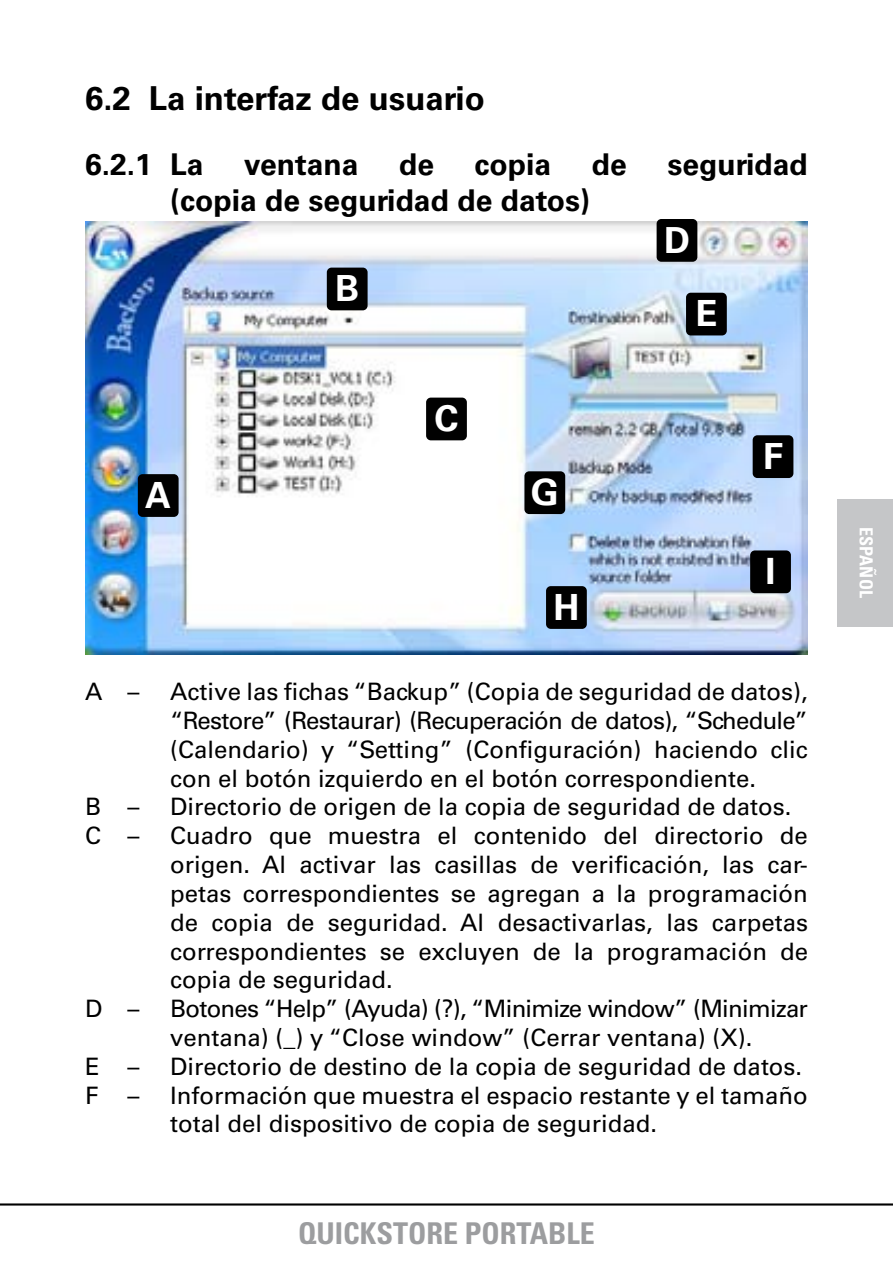
<style>
.page{position:relative;width:893px;height:1263px;background:#fff}
.page>*{position:absolute;margin:0;border:0;box-sizing:border-box;transform-origin:0 0}
.t1{font:700 36px "Univers";color:#fff}
.t2{font:700 33px "Univers";color:#000}
.t3{font:700 30px "Univers";color:#000}
.t4{font:700 condensed 30px "Univers";color:#9c9d9f}
.t5{font:24px/28.8px "Univers";color:#000;text-align:justify}
.t6{font:24px/28.8px "Univers";letter-spacing:-.03em;color:#000}
.t7{font:700 condensed 18px "Univers";color:#fff}
</style>
<div class="page">
<hr style="left:0;top:1203px;width:893px;height:2px;background:#000">
<img style="left:85px;top:221px;width:723px;height:434px">
<div style="left:837px;top:499px;width:56px;height:127px;background:#c5c6c8"></div>
<div style="left:657px;top:219px;width:40px;height:43px;background:#000;border-radius:5px"></div>
<div style="left:686px;top:293px;width:41px;height:42px;background:#000;border-radius:5px"></div>
<div style="left:753px;top:435px;width:40px;height:43px;background:#000;border-radius:5px"></div>
<div style="left:524px;top:471px;width:41px;height:43px;background:#000;border-radius:5px"></div>
<div style="left:546px;top:586px;width:41px;height:43px;background:#000;border-radius:5px"></div>
<div style="left:750px;top:550px;width:41px;height:43px;background:#000;border-radius:5px"></div>
<div style="left:138px;top:474px;width:41px;height:43px;background:#010101;border-radius:5px"></div>
<div style="left:327px;top:268px;width:41px;height:42px;background:#010101;border-radius:5px"></div>
<div style="left:426px;top:398px;width:41px;height:42px;background:#010101;border-radius:5px"></div>
<h2 class="t2" style="left:85px;top:79px;width:401px">6.2 La interfaz de usuario</h2>
<p class="t3" style="left:85px;top:146px;width:120px">6.2.1 La</p>
<p class="t3" style="left:244px;top:146px;width:116px">ventana</p>
<p class="t3" style="left:399px;top:146px;width:37px">de</p>
<p class="t3" style="left:475px;top:146px;width:78px">copia</p>
<p class="t3" style="left:592px;top:146px;width:37px">de</p>
<p class="t3" style="left:667px;top:146px;width:142px">seguridad</p>
<p class="t3" style="left:170px;top:182px;width:421px">(copia de seguridad de datos)</p>
<h1 class="t1" style="left:145px;top:474px;width:27px">A</h1>
<h1 class="t1" style="left:335px;top:267px;width:26px">B</h1>
<h1 class="t1" style="left:435px;top:397px;width:26px">C</h1>
<h1 class="t1" style="left:531px;top:471px;width:30px">G</h1>
<h1 class="t1" style="left:553px;top:586px;width:27px">H</h1>
<h1 class="t1" style="left:664px;top:219px;width:27px">D</h1>
<h1 class="t1" style="left:695px;top:292px;width:23px">E</h1>
<h1 class="t1" style="left:763px;top:435px;width:22px">F</h1>
<h1 class="t1" style="left:766px;top:550px;width:12px">I</h1>
<p class="t5" style="left:85px;top:677px;width:56px">A –</p>
<p class="t5" style="left:170px;top:677px;width:639px">Active las fichas “Backup” (Copia de seguridad de datos), “Restore” (Restaurar) (Recuperación de datos), “Schedule” (Calendario) y “Setting” (Configuración) haciendo clic con el botón izquierdo en el botón correspondiente.</p>
<p class="t5" style="left:85px;top:793px;width:56px">B –</p>
<p class="t5" style="left:170px;top:793px;width:623px">Directorio de origen de la copia de seguridad de datos.</p>
<p class="t5" style="left:85px;top:821px;width:56px">C –</p>
<p class="t5" style="left:170px;top:821px;width:639px">Cuadro que muestra el contenido del directorio de origen. Al activar las casillas de verificación, las car&shy;petas correspondientes se agregan a la programación de copia de seguridad. Al desactivarlas, las carpetas correspondientes se excluyen de la programación de copia de seguridad.</p>
<p class="t5" style="left:85px;top:994px;width:56px">D –</p>
<p class="t6" style="left:170px;top:994px;width:639px">Botones “Help” (Ayuda) (?), “Minimize window” (Minimizar ventana) (_) y “Close window” (Cerrar ventana) (X).</p>
<p class="t5" style="left:85px;top:1052px;width:56px">E –</p>
<p class="t5" style="left:170px;top:1052px;width:634px">Directorio de destino de la copia de seguridad de datos.</p>
<p class="t5" style="left:85px;top:1081px;width:56px">F –</p>
<p class="t5" style="left:170px;top:1081px;width:639px">Información que muestra el espacio restante y el tamaño total del dispositivo de copia de seguridad.</p>
<p class="t4" style="left:298px;top:1215px;width:298px">QUICKSTORE PORTABLE</p>
<p class="t7" style="left:877px;top:527px;width:72px;rotate:90deg">ESPAÑOL</p>
</div>
